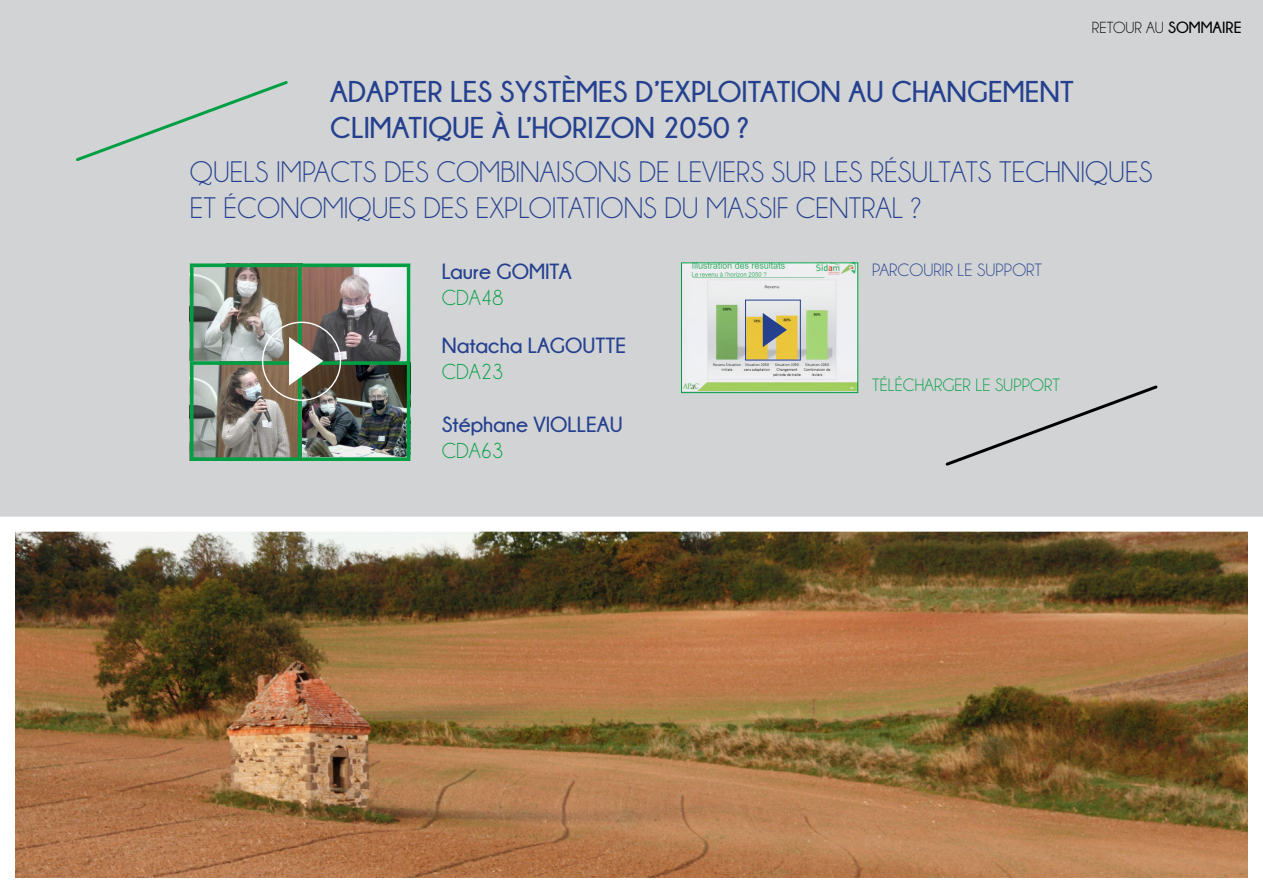
<style>
.page{position:relative;width:1263px;height:893px;background:#fff}
.page>*{position:absolute;margin:0;border:0;box-sizing:border-box;transform-origin:0 0}
.t1{font:30px "Champagne&Limousines";color:#25408f}
.t2{font:700 30px "Champagne&Limousines";color:#25408f}
.t3{font:700 21.9px "Champagne&Limousines";color:#25408f}
.t4{font:21.9px "Champagne&Limousines";color:#009f43}
.t5{font:18px "Champagne&Limousines";letter-spacing:.09em;color:#009f43}
.t6{font:18px "Champagne&Limousines";color:#25408f}
.t7{font:700 16.2px "Champagne&Limousines";color:#000}
.t8{font:16.2px "Champagne&Limousines";color:#000}
.s1{font-weight:400}
</style>
<div class="page">
<img style="left:16px;top:533px;width:1231px;height:344px">
<div style="left:0;top:0;width:1263px;height:522px;background:#d1d3d4"></div>
<div style="left:0;top:517px;width:1263px;height:376px;border:15px solid #fff"></div>
<svg style="left:76px;top:81px;width:212px;height:80px"></svg>
<svg style="left:945px;top:385px;width:213px;height:81px"></svg>
<img style="left:303px;top:269px;width:102px;height:187px">
<div style="left:298px;top:360px;width:112px;height:101px;border:4px solid #009f43"></div>
<img style="left:195px;top:269px;width:102px;height:91px">
<div style="left:190px;top:264px;width:112px;height:101px;border:4px solid #009f43"></div>
<div style="left:298px;top:264px;width:112px;height:101px;border:4px solid #009f43"></div>
<img style="left:195px;top:366px;width:101px;height:90px">
<div style="left:190px;top:361px;width:111px;height:100px;border:4px solid #009f43"></div>
<svg style="left:289px;top:337px;width:34px;height:48px;background:#aca99f"></svg>
<div style="left:262px;top:322px;width:79px;height:79px;border:1px solid #fff;border-radius:50%"></div>
<img style="left:683px;top:264px;width:173px;height:126px">
<div style="left:681px;top:262px;width:177px;height:131px;border:1px solid #009f43"></div>
<div style="left:745px;top:300px;width:56px;height:61px;border:1px solid #25408f"></div>
<svg style="left:763px;top:313px;width:24px;height:34px"></svg>
<p class="t2" style="left:330px;top:75px;width:35px">ADAPTER</p>
<p class="t2" style="left:450px;top:75px;width:66px">LES SYST</p>
<p class="t2" style="left:561px;top:75px;width:33px">ÈMES</p>
<p class="t2" style="left:635px;top:75px;width:72px">D’EXPLOITATION</p>
<p class="t2" style="left:848px;top:75px;width:62px">AU CHANGEMENT</p>
<p class="t2" style="left:330px;top:111px;width:17px">CLIMATIQUE</p>
<p class="t2" style="left:492px;top:111px;width:58px">À L’HORIZON</p>
<p class="t2" style="left:663px;top:111px;width:88px">2050 ?</p>
<p class="t8" style="left:1092px;top:19px;width:10px">RETOUR</p>
<p class="t7" style="left:1146px;top:18px;width:32px"><span class="s1">AU</span> SOMMAIRE</p>
<p class="t1" style="left:190px;top:157px;width:17px">QUELS</p>
<p class="t1" style="left:276px;top:157px;width:15px">IMPACTS</p>
<p class="t1" style="left:384px;top:157px;width:16px">DES</p>
<p class="t1" style="left:436px;top:157px;width:22px">COM</p>
<p class="t1" style="left:500px;top:157px;width:31px">BINAISONS</p>
<p class="t1" style="left:639px;top:157px;width:52px">DE LEVIERS</p>
<p class="t1" style="left:772px;top:157px;width:16px">SUR</p>
<p class="t1" style="left:824px;top:157px;width:89px">LES RÉSULTATS</p>
<p class="t1" style="left:999px;top:157px;width:15px">TECHNI</p>
<p class="t1" style="left:1085px;top:157px;width:38px">QUES</p>
<p class="t1" style="left:190px;top:193px;width:66px">ET ÉCONOMIQUES</p>
<p class="t1" style="left:423px;top:193px;width:16px">DES</p>
<p class="t1" style="left:476px;top:193px;width:15px">EXPLOITATIONS</p>
<p class="t1" style="left:664px;top:193px;width:76px">DU MASSIF</p>
<p class="t1" style="left:796px;top:193px;width:17px">CENTRAL</p>
<p class="t1" style="left:911px;top:193px;width:13px">?</p>
<p class="t3" style="left:442px;top:259px;width:131px">LAURE GOMITA</p>
<p class="t4" style="left:442px;top:287px;width:63px">CDA48</p>
<p class="t3" style="left:442px;top:333px;width:186px">NATACHA LAGOUTTE</p>
<p class="t4" style="left:442px;top:361px;width:63px">CDA23</p>
<p class="t3" style="left:442px;top:412px;width:104px">STÉPHANE VIOLLEAU</p>
<p class="t4" style="left:442px;top:440px;width:63px">CDA63</p>
<p class="t6" style="left:872px;top:261px;width:10px">PARCOURIR</p>
<p class="t6" style="left:957px;top:261px;width:30px">LE SUPPORT</p>
<p class="t5" style="left:872px;top:376px;width:42px">TÉLÉCHARGER</p>
<p class="t5" style="left:975px;top:376px;width:30px">LE SUPPORT</p>
</div>
